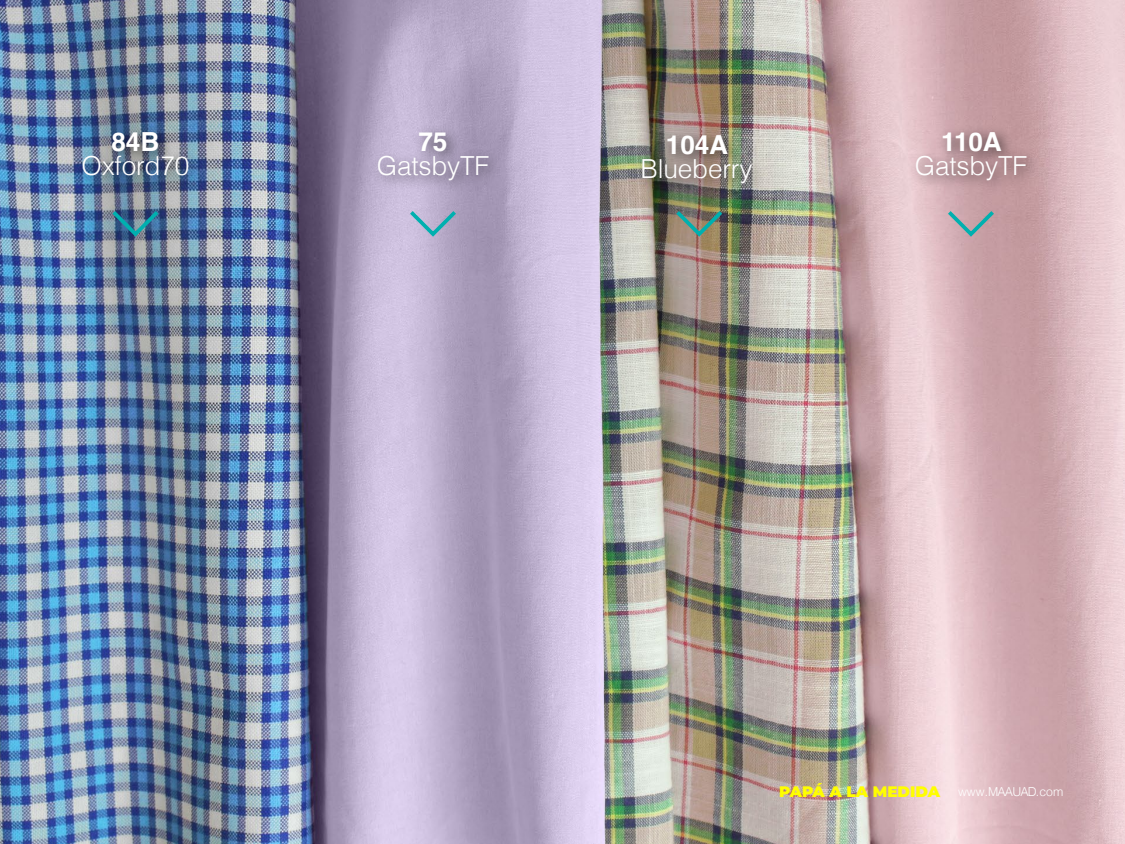
<style>
.page{position:relative;width:1125px;height:844px;background:#fff}
.page>*{position:absolute;margin:0;border:0;box-sizing:border-box;transform-origin:0 0}
.t1{font:300 26.25px "Helvetica";letter-spacing:-.01em;color:#fff}
.t2{font:700 26.25px "Helvetica";letter-spacing:-.01em;color:#fff}
.t3{font:300 12.3px "Helvetica";letter-spacing:-.065em;color:#fff}
.s1{font-family:"Montserrat";font-weight:900;font-size:15.23px;color:#fffe00}
</style>
<div class="page">
<img style="left:0;top:0;width:1125px;height:844px">
<img style="left:69px;top:116px;width:140px;height:88px">
<svg style="left:108px;top:207px;width:54px;height:32px;background:#44708d"></svg>
<svg style="left:406px;top:207px;width:54px;height:32px;background:#a5b1cb"></svg>
<img style="left:628px;top:119px;width:145px;height:89px">
<svg style="left:672px;top:207px;width:54px;height:32px;background:#78806e"></svg>
<svg style="left:944px;top:207px;width:54px;height:32px;background:#b0a5ab"></svg>
<img style="left:365px;top:116px;width:144px;height:88px">
<img style="left:902px;top:116px;width:145px;height:88px">
<p class="t2" style="left:112px;top:126px;width:49px">84B</p>
<p class="t1" style="left:81px;top:143px;width:109px">Oxford70</p>
<p class="t2" style="left:419px;top:126px;width:30px">75</p>
<p class="t1" style="left:377px;top:143px;width:114px">GatsbyTF</p>
<p class="t2" style="left:666px;top:129px;width:64px">104A</p>
<p class="t1" style="left:641px;top:147px;width:114px">Blueberry</p>
<p class="t2" style="left:941px;top:126px;width:62px">110A</p>
<p class="t1" style="left:915px;top:143px;width:114px">GatsbyTF</p>
<p class="t3" style="left:779px;top:781px;width:286px"><span class="s1">PAPÁ A LA MEDIDA</span> www.MAAUAD.com</p>
</div>
